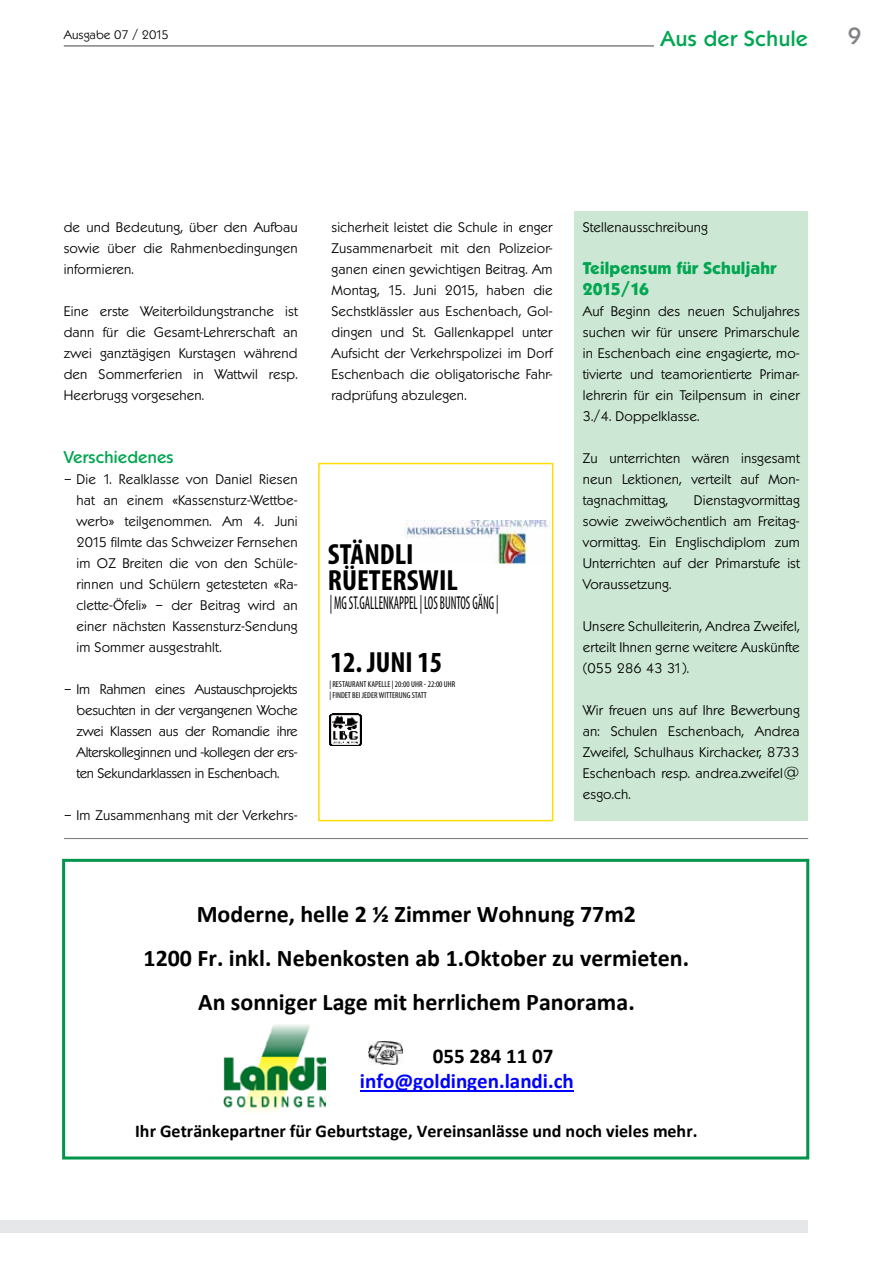
<style>
.page{position:relative;width:893px;height:1263px;background:#fff}
.page>*{position:absolute;margin:0;border:0;box-sizing:border-box;transform-origin:0 0}
.t1{font:700 condensed 29.25px/26.1px "Myriad Pro";color:#000}
.t2{font:700 condensed 28.8px/25.8px "Myriad Pro";color:#000}
.t3{font:700 24px/44.2px "Calibri";color:#000;text-align:center}
.t4{font:500 22.5px "Koblenz TS";color:#808285}
.t5{font:700 21px "Calibri";color:#00f}
.t6{font:500 21px "Koblenz TS";letter-spacing:.02em;color:#00a651}
.t7{font:700 21px "Calibri";color:#000}
.t8{font:condensed 18.75px "Myriad Pro";color:#000;scale:.66 1}
.t9{font:condensed 18.45px "Myriad Pro";color:#000;scale:.66 1}
.t10{font:700 18px "Calibri";color:#000}
.t11{font:700 16.5px/21px "Koblenz TS";letter-spacing:.01em;color:#00a651}
.t12{font:500 16.5px "Koblenz TS";letter-spacing:.01em;color:#00a651}
.t13{font:300 13.5px/21px "Koblenz TS";letter-spacing:.01em;color:#000;text-align:justify}
.t14{font:300 12px "Koblenz TS";color:#000}
.t15{font:condensed 8.55px/10.4px "Myriad Pro";color:#000}
.t16{font:condensed 8.4px "Myriad Pro";color:#000}
</style>
<div class="page">
<div style="left:0;top:1220px;width:808px;height:13px;background:#e6e7e8"></div>
<hr style="left:64px;top:45px;width:744px;height:2px;background:#808285">
<div style="left:655px;top:31px;width:153px;height:35px;background:#fff"></div>
<hr style="left:64px;top:838px;width:744px;height:1px;background:#808285">
<img style="left:223px;top:1024px;width:102px;height:88px">
<img style="left:368px;top:1042px;width:34px;height:22px">
<hr style="left:360px;top:1090px;width:214px;height:2px;background:#00f">
<div style="left:62px;top:859px;width:747px;height:300px;border:3px solid #00954c"></div>
<div style="left:574px;top:211px;width:234px;height:609px;background:#cce7d3"></div>
<img style="left:405px;top:521px;width:145px;height:43px">
<img style="left:329px;top:713px;width:33px;height:33px">
<div style="left:318px;top:463px;width:235px;height:358px;border:2px solid #fd0"></div>
<p class="t14" style="left:64px;top:28px;width:107px">Ausgabe 07 / 2015</p>
<h3 class="t6" style="left:661px;top:26px;width:149px">Aus der Schule</h3>
<h3 class="t4" style="left:848px;top:23px;width:15px">9</h3>
<p class="t13" style="left:64px;top:217px;width:235px">de und Bedeutung, über den Aufbau sowie über die Rahmenbedingungen informieren.</p>
<p class="t13" style="left:64px;top:301px;width:235px">Eine erste Weiterbildungstranche ist dann für die Gesamt-Lehrerschaft an zwei ganztägigen Kurstagen während den Sommerferien in Wattwil resp.<br>Heerbrugg vorgesehen.</p>
<p class="t13" style="left:331px;top:217px;width:223px">sicherheit leistet die Schule in enger Zusammenarbeit mit den Polizeior&shy;ganen einen gewichtigen Beitrag. Am Montag, 15. Juni 2015, haben die Sechstklässler aus Eschenbach, Gol&shy;dingen und St. Gallenkappel unter Aufsicht der Verkehrspolizei im Dorf Eschenbach die obligatorische Fahr&shy;radprüfung abzulegen.</p>
<p class="t13" style="left:583px;top:217px;width:127px">Stellenausschreibung</p>
<p class="t11" style="left:583px;top:258px;width:195px">Teilpensum für Schuljahr<br>2015/16</p>
<p class="t13" style="left:583px;top:301px;width:218px">Auf Beginn des neuen Schuljahres suchen wir für unsere Primarschule in Eschenbach eine engagierte, mo&shy;tivierte und teamorientierte Primar&shy;lehrerin für ein Teilpensum in einer 3./4. Doppelklasse.</p>
<p class="t13" style="left:583px;top:448px;width:218px">Zu unterrichten wären insgesamt neun Lektionen, verteilt auf Mon&shy;tagnachmittag,</p>
<p class="t12" style="left:64px;top:447px;width:111px">Verschiedenes</p>
<p class="t13" style="left:77px;top:469px;width:223px;text-indent:-13px">– Die 1. Realklasse von Daniel Riesen hat an einem «Kassensturz-Wettbe&shy;werb» teilgenommen. Am 4. Juni 2015 filmte das Schweizer Fernsehen im OZ Breiten die von den Schüle&shy;rinnen und Schülern getesteten «Ra&shy;clette-Öfeli» – der Beitrag wird an einer nächsten Kassensturz-Sendung im Sommer ausgestrahlt.</p>
<p class="t13" style="left:77px;top:679px;width:223px;text-indent:-13px">– Im Rahmen eines Austauschprojekts besuchten in der vergangenen Woche zwei Klassen aus der Romandie ihre Alterskolleginnen und -kollegen der ers&shy;ten Sekundarklassen in Eschenbach.</p>
<p class="t13" style="left:64px;top:805px;width:235px">– Im Zusammenhang mit der Verkehrs-</p>
<p class="t13" style="left:583px;top:490px;width:218px;text-indent:111px">Dienstagvormittag sowie zweiwöchentlich am Freitag&shy;vormittag. Ein Englischdiplom zum Unterrichten auf der Primarstufe ist Voraussetzung.</p>
<p class="t13" style="left:583px;top:616px;width:218px">Unsere Schulleiterin, Andrea Zweifel, erteilt Ihnen gerne weitere Auskünfte (055 286 43 31).</p>
<p class="t13" style="left:583px;top:700px;width:218px">Wir freuen uns auf Ihre Bewerbung an: Schulen Eschenbach, Andrea Zweifel, Schulhaus Kirchacker, 8733<br>Eschenbach resp. andrea.zweifel@ esgo.ch.</p>
<h1 class="t1" style="left:328px;top:540px;width:132px">STÄNDLI<br>RÜETERSWIL</h1>
<h2 class="t2" style="left:168px;top:549px;width:130px">STÄNDLI<br>RÜETERSWIL</h2>
<h3 class="t8" style="left:330px;top:591px;width:258px">| MG ST.GALLENKAPPEL | LOS BUNTOS GÄNG |</h3>
<h3 class="t9" style="left:170px;top:599px;width:254px">| MG ST.GALLENKAPPEL | LOS BUNTOS GÄNG |</h3>
<h1 class="t1" style="left:331px;top:648px;width:113px">12. JUNI 15</h1>
<p class="t15" style="left:329px;top:679px;width:128px">| RESTAURANT KAPELLE | 20:00 UHR - 22:00 UHR | FINDET BEI JEDER WITTERUNG STATT</p>
<p class="t16" style="left:169px;top:686px;width:126px">| RESTAURANT KAPELLE | 20:00 UHR - 22:00 UHR</p>
<h3 class="t3" style="left:144px;top:892px;width:547px">Moderne, helle 2 ½ Zimmer Wohnung 77m2<br>1200 Fr. inkl. Nebenkosten ab 1.Oktober zu vermieten.<br>An sonniger Lage mit herrlichem Panorama.</h3>
<h3 class="t7" style="left:433px;top:1042px;width:122px">055 284 11 07</h3>
<h3 class="t5" style="left:360px;top:1068px;width:215px">info@goldingen.landi.ch</h3>
<h3 class="t10" style="left:135px;top:1119px;width:564px">Ihr Getränkepartner für Geburtstage, Vereinsanlässe und noch vieles mehr.</h3>
</div>
